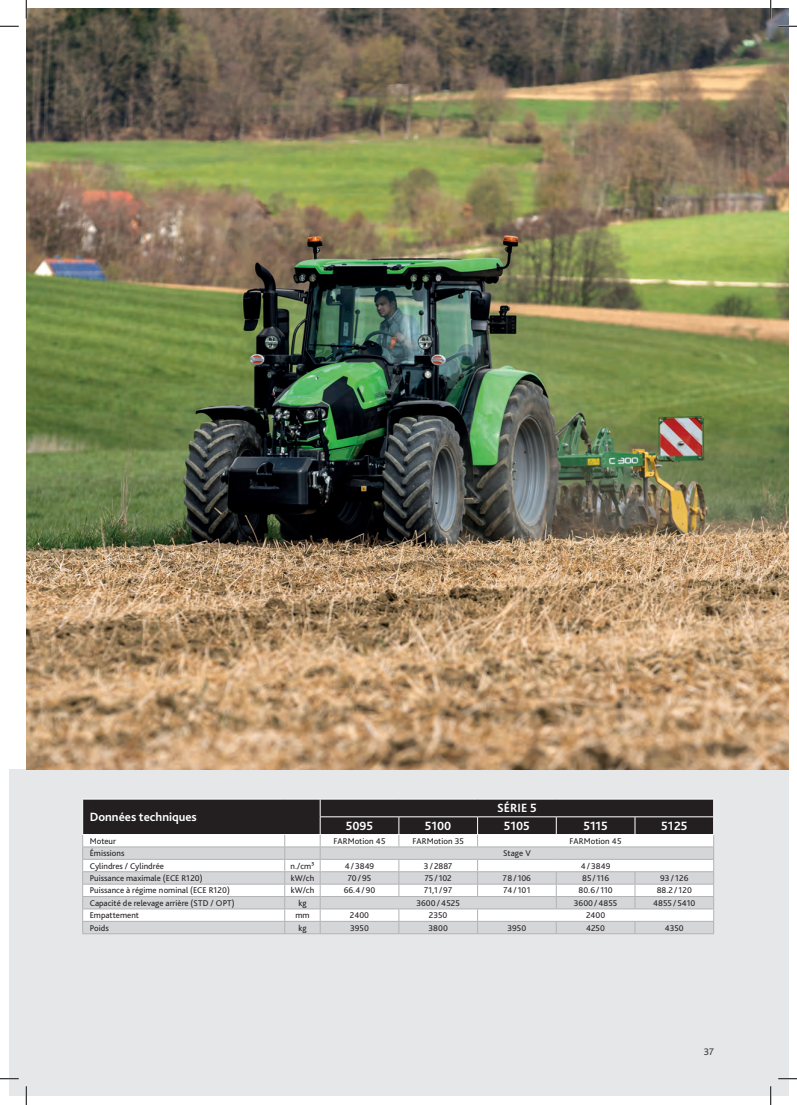
<style>
.page{position:relative;width:797px;height:1105px;background:#fff}
.page>*{position:absolute;margin:0;border:0;box-sizing:border-box;transform-origin:0 0}
.Tabelle_Headline_10{font:700 12.5px "Bliss Pro";color:#fff}
.Pagina{font:500 10px "Bliss Pro";color:#4b4c4d}
.Tabelle_Fließtext_7{font:8.75px "Bliss Pro";color:#231f20}
.Tabelle_Subheadline{font:8.75px "Bliss Pro";color:#231f20}
</style>
<div class="page">
<div style="left:9px;top:769px;width:779px;height:327px;background:#e6e7e9"></div>
<img style="left:26px;top:9px;width:762px;height:760px">
<hr style="left:82px;top:933px;width:203px;height:1px;background:#b2b3b7">
<hr style="left:285px;top:933px;width:35px;height:1px;background:#b2b3b7">
<hr style="left:320px;top:933px;width:79px;height:1px;background:#b2b3b7">
<hr style="left:399px;top:933px;width:78px;height:1px;background:#b2b3b7">
<hr style="left:477px;top:933px;width:79px;height:1px;background:#b2b3b7">
<hr style="left:556px;top:933px;width:79px;height:1px;background:#b2b3b7">
<hr style="left:635px;top:933px;width:79px;height:1px;background:#b2b3b7">
<svg style="left:82px;top:799px;width:632px;height:134px;background:#b4b4b5"></svg>
<hr style="left:320px;top:834px;width:79px;height:1px;background:#fff">
<hr style="left:399px;top:834px;width:78px;height:1px;background:#fff">
<hr style="left:477px;top:834px;width:79px;height:1px;background:#fff">
<hr style="left:556px;top:834px;width:79px;height:1px;background:#fff">
<hr style="left:635px;top:834px;width:79px;height:1px;background:#fff">
<svg style="left:0;top:25px;width:19px;height:2px"></svg>
<svg style="left:778px;top:25px;width:19px;height:2px"></svg>
<svg style="left:0;top:1078px;width:19px;height:1px"></svg>
<svg style="left:778px;top:1078px;width:19px;height:1px"></svg>
<svg style="left:25px;top:0;width:2px;height:19px"></svg>
<svg style="left:25px;top:1086px;width:2px;height:19px"></svg>
<svg style="left:770px;top:0;width:1px;height:19px"></svg>
<svg style="left:770px;top:1086px;width:1px;height:19px"></svg>
<p class="Tabelle_Headline_10" style="left:90px;top:809px;width:109px">Données techniques</p>
<p class="Tabelle_Headline_10" style="left:497px;top:800px;width:41px">SÉRIE 5</p>
<p class="Tabelle_Headline_10" style="left:346px;top:818px;width:29px">5095</p>
<p class="Tabelle_Headline_10" style="left:425px;top:818px;width:28px">5100</p>
<p class="Tabelle_Headline_10" style="left:504px;top:818px;width:27px">5105</p>
<p class="Tabelle_Headline_10" style="left:583px;top:818px;width:26px">5115</p>
<p class="Tabelle_Headline_10" style="left:661px;top:818px;width:28px">5125</p>
<p class="Tabelle_Subheadline" style="left:90px;top:835px;width:28px">Moteur</p>
<p class="Tabelle_Subheadline" style="left:333px;top:835px;width:53px">FARMotion 45</p>
<p class="Tabelle_Subheadline" style="left:412px;top:835px;width:53px">FARMotion 35</p>
<p class="Tabelle_Subheadline" style="left:569px;top:835px;width:53px">FARMotion 45</p>
<p class="Tabelle_Fließtext_7" style="left:90px;top:848px;width:36px">Émissions</p>
<p class="Tabelle_Fließtext_7" style="left:503px;top:848px;width:29px">Stage V</p>
<p class="Tabelle_Fließtext_7" style="left:90px;top:860px;width:76px">Cylindres / Cylindrée</p>
<p class="Tabelle_Fließtext_7" style="left:291px;top:860px;width:25px">n./cm³</p>
<p class="Tabelle_Fließtext_7" style="left:345px;top:860px;width:31px">4/3849</p>
<p class="Tabelle_Fließtext_7" style="left:424px;top:860px;width:30px">3/2887</p>
<p class="Tabelle_Fließtext_7" style="left:581px;top:860px;width:31px">4/3849</p>
<p class="Tabelle_Fließtext_7" style="left:90px;top:873px;width:114px">Puissance maximale (ECE R120)</p>
<p class="Tabelle_Fließtext_7" style="left:291px;top:873px;width:25px">kW/ch</p>
<p class="Tabelle_Fließtext_7" style="left:348px;top:873px;width:25px">70/95</p>
<p class="Tabelle_Fließtext_7" style="left:424px;top:873px;width:29px">75/ 102</p>
<p class="Tabelle_Fließtext_7" style="left:503px;top:873px;width:30px">78/106</p>
<p class="Tabelle_Fließtext_7" style="left:582px;top:873px;width:28px">85/ 116</p>
<p class="Tabelle_Fließtext_7" style="left:660px;top:873px;width:30px">93/126</p>
<p class="Tabelle_Fließtext_7" style="left:90px;top:885px;width:142px">Puissance à régime nominal (ECE R120)</p>
<p class="Tabelle_Fließtext_7" style="left:291px;top:885px;width:25px">kW/ch</p>
<p class="Tabelle_Fließtext_7" style="left:344px;top:885px;width:33px">66.4/90</p>
<p class="Tabelle_Fließtext_7" style="left:424px;top:885px;width:29px">71,1 /97</p>
<p class="Tabelle_Fließtext_7" style="left:503px;top:885px;width:29px">74/101</p>
<p class="Tabelle_Fließtext_7" style="left:578px;top:885px;width:36px">80.6/ 110</p>
<p class="Tabelle_Fließtext_7" style="left:656px;top:885px;width:37px">88.2/ 120</p>
<p class="Tabelle_Fließtext_7" style="left:90px;top:897px;width:146px">Capacité de relevage arrière (STD / OPT)</p>
<p class="Tabelle_Fließtext_7" style="left:298px;top:897px;width:10px">kg</p>
<p class="Tabelle_Fließtext_7" style="left:416px;top:897px;width:45px">3600/4525</p>
<p class="Tabelle_Fließtext_7" style="left:574px;top:897px;width:45px">3600/4855</p>
<p class="Tabelle_Fließtext_7" style="left:653px;top:897px;width:44px">4855/5410</p>
<p class="Tabelle_Fließtext_7" style="left:90px;top:910px;width:51px">Empattement</p>
<p class="Tabelle_Fließtext_7" style="left:295px;top:910px;width:16px">mm</p>
<p class="Tabelle_Fließtext_7" style="left:350px;top:910px;width:21px">2400</p>
<p class="Tabelle_Fließtext_7" style="left:429px;top:910px;width:20px">2350</p>
<p class="Tabelle_Fließtext_7" style="left:586px;top:910px;width:21px">2400</p>
<p class="Tabelle_Fließtext_7" style="left:90px;top:922px;width:21px">Poids</p>
<p class="Tabelle_Fließtext_7" style="left:298px;top:922px;width:10px">kg</p>
<p class="Tabelle_Fließtext_7" style="left:350px;top:922px;width:20px">3950</p>
<p class="Tabelle_Fließtext_7" style="left:428px;top:922px;width:21px">3800</p>
<p class="Tabelle_Fließtext_7" style="left:507px;top:922px;width:20px">3950</p>
<p class="Tabelle_Fließtext_7" style="left:586px;top:922px;width:20px">4250</p>
<p class="Tabelle_Fließtext_7" style="left:665px;top:922px;width:20px">4350</p>
<p class="Pagina" style="left:703px;top:1045px;width:12px">37</p>
</div>
